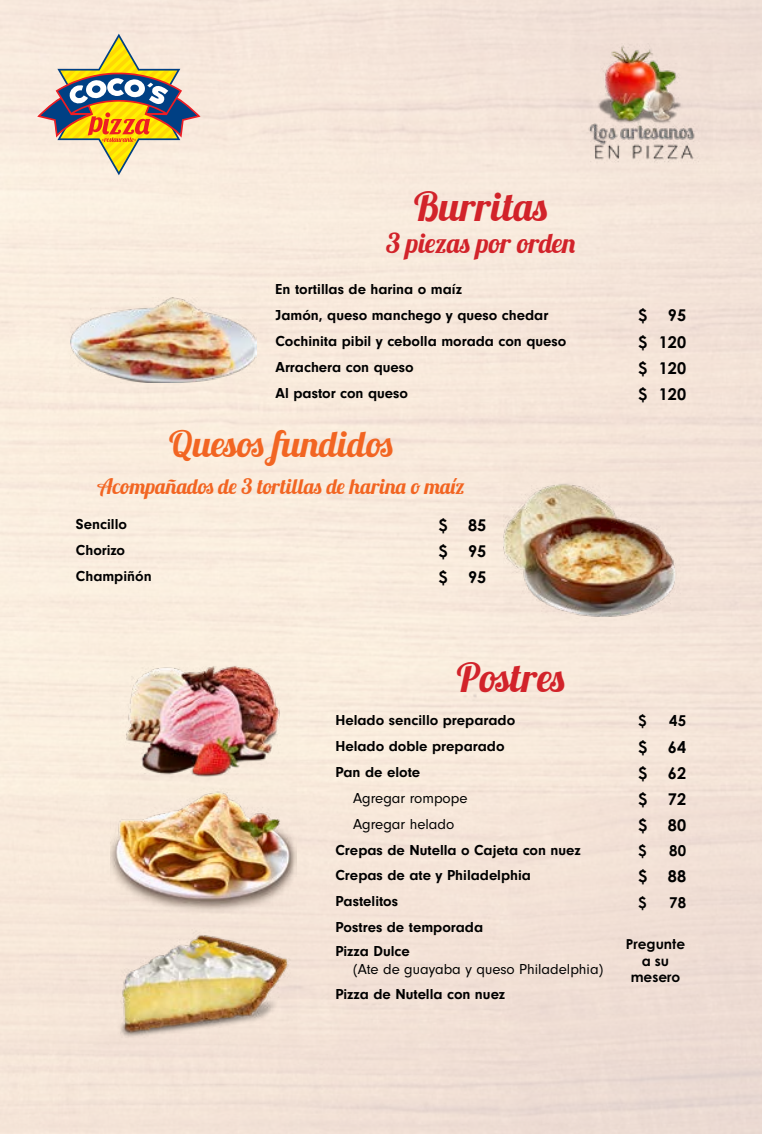
<style>
.page{position:relative;width:762px;height:1134px;background:#fff}
.page>*{position:absolute;margin:0;border:0;box-sizing:border-box;transform-origin:0 0}
.t1{font:40px "Lobster 1.3";color:#d2232a}
.t2{font:36.25px "Lobster 1.3";color:#f26522}
.t3{font:27.5px "Lobster 1.3";letter-spacing:-.005em;color:#d2232a}
.t4{font:21.25px "Lobster 1.3";color:#f26522}
.t5{font:700 16.25px "Century Gothic Pro";color:#000}
.t6{font:700 15px/25.2px "Neuzeit Gro";color:#000}
.t7{font:15px "Neuzeit Gro";color:#000}
.t8{font:700 15px "Century Gothic Pro";color:#000}
.t9{font:700 13.75px/16.5px "Century Gothic Pro";color:#000;text-align:center}
</style>
<div class="page">
<img style="left:503px;top:454px;width:181px;height:167px">
<img style="left:71px;top:298px;width:186px;height:85px">
<img style="left:111px;top:792px;width:186px;height:123px">
<img style="left:111px;top:919px;width:186px;height:124px">
<img style="left:111px;top:657px;width:186px;height:135px">
<svg style="left:37px;top:34px;width:163px;height:141px;background:#d1bf9b"></svg>
<img style="left:571px;top:34px;width:141px;height:141px">
<h1 class="t1" style="left:414px;top:181px;width:136px">Burritas</h1>
<h3 class="t3" style="left:386px;top:225px;width:191px">3 piezas por orden</h3>
<p class="t6" style="left:276px;top:277px;width:274px">En tortillas de harina o maíz<br>Jamón, queso manchego y queso chedar</p>
<p class="t5" style="left:638px;top:305px;width:11px">$</p>
<p class="t5" style="left:668px;top:305px;width:20px">95</p>
<p class="t6" style="left:276px;top:328px;width:292px">Cochinita pibil y cebolla morada con queso</p>
<p class="t5" style="left:638px;top:332px;width:49px">$ 120</p>
<p class="t6" style="left:276px;top:354px;width:140px">Arrachera con queso</p>
<p class="t5" style="left:638px;top:358px;width:49px">$ 120</p>
<p class="t6" style="left:276px;top:380px;width:134px">Al pastor con queso</p>
<p class="t5" style="left:638px;top:384px;width:49px">$ 120</p>
<h2 class="t2" style="left:169px;top:421px;width:225px">Quesos fundidos</h2>
<h3 class="t4" style="left:97px;top:472px;width:370px">Acompañados de 3 tortillas de harina o maíz</h3>
<p class="t6" style="left:76px;top:512px;width:53px">Sencillo</p>
<p class="t5" style="left:438px;top:515px;width:11px">$</p>
<p class="t5" style="left:468px;top:515px;width:20px">85</p>
<p class="t6" style="left:76px;top:538px;width:51px">Chorizo</p>
<p class="t5" style="left:438px;top:541px;width:11px">$</p>
<p class="t5" style="left:468px;top:541px;width:20px">95</p>
<p class="t6" style="left:76px;top:564px;width:77px">Champiñón</p>
<p class="t5" style="left:438px;top:567px;width:11px">$</p>
<p class="t5" style="left:468px;top:567px;width:20px">95</p>
<h1 class="t1" style="left:457px;top:652px;width:110px">Postres</h1>
<p class="t6" style="left:335px;top:708px;width:181px">Helado sencillo preparado</p>
<p class="t8" style="left:638px;top:712px;width:10px">$</p>
<p class="t8" style="left:669px;top:712px;width:18px">45</p>
<p class="t6" style="left:335px;top:733px;width:171px">Helado doble preparado</p>
<p class="t5" style="left:638px;top:736px;width:11px">$</p>
<p class="t5" style="left:668px;top:736px;width:20px">64</p>
<p class="t6" style="left:335px;top:759px;width:86px">Pan de elote</p>
<p class="t5" style="left:638px;top:763px;width:11px">$</p>
<p class="t5" style="left:668px;top:763px;width:20px">62</p>
<p class="t7" style="left:353px;top:790px;width:116px">Agregar rompope</p>
<p class="t5" style="left:638px;top:789px;width:11px">$</p>
<p class="t5" style="left:668px;top:789px;width:20px">72</p>
<p class="t7" style="left:353px;top:816px;width:103px">Agregar helado</p>
<p class="t5" style="left:638px;top:815px;width:11px">$</p>
<p class="t5" style="left:668px;top:815px;width:20px">80</p>
<p class="t6" style="left:335px;top:838px;width:247px">Crepas de Nutella o Cajeta con nuez</p>
<p class="t8" style="left:638px;top:841px;width:10px">$</p>
<p class="t8" style="left:669px;top:841px;width:18px">80</p>
<p class="t6" style="left:335px;top:863px;width:197px">Crepas de ate y Philadelphia</p>
<p class="t5" style="left:638px;top:866px;width:11px">$</p>
<p class="t5" style="left:668px;top:866px;width:20px">88</p>
<p class="t6" style="left:335px;top:889px;width:64px">Pastelitos</p>
<p class="t8" style="left:638px;top:893px;width:10px">$</p>
<p class="t8" style="left:669px;top:893px;width:18px">78</p>
<p class="t6" style="left:335px;top:915px;width:149px">Postres de temporada</p>
<p class="t9" style="left:626px;top:935px;width:61px">Pregunte a su mesero</p>
<p class="t6" style="left:335px;top:939px;width:76px">Pizza Dulce</p>
<p class="t7" style="left:353px;top:961px;width:251px">(Ate de guayaba y queso Philadelphia)</p>
<p class="t6" style="left:335px;top:981px;width:171px">Pizza de Nutella con nuez</p>
</div>
